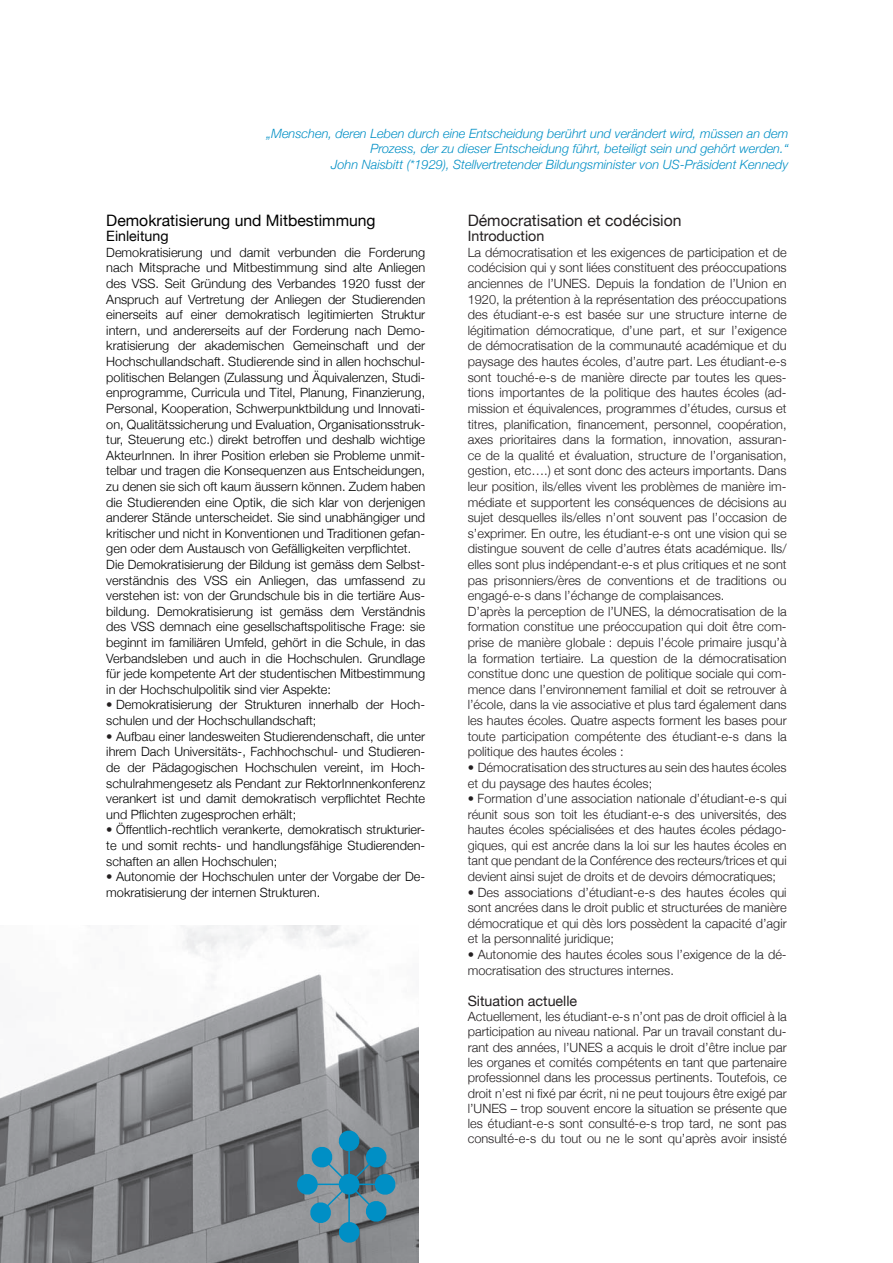
<style>
.page{position:relative;width:893px;height:1263px;background:#fff}
.page>*{position:absolute;margin:0;border:0;box-sizing:border-box;transform-origin:0 0}
.t1{font:15.75px "Helvetica Neue";color:#000}
.t2{font:15.75px "Helvetica Neue";color:#231f20}
.t3{font:14.25px "Helvetica Neue";color:#231f20}
.t4{font:14.25px "Helvetica Neue";color:#000}
.t5{font:300 12.75px/15.6px "Helvetica Neue";color:#231f20}
.t6{font:300 12.75px/15.6px "Helvetica Neue";color:#000}
.t7{font:italic 300 12.75px/15.3px "Helvetica Neue";color:#008fc5;text-align:right}
.s1{color:#231f20}
</style>
<div class="page">
<img style="left:0;top:926px;width:419px;height:337px">
<svg style="left:295px;top:1130px;width:103px;height:115px;background:#608899"></svg>
<p class="t7" style="left:266px;top:126px;width:523px">„Menschen, deren Leben durch eine Entscheidung berührt und verändert wird, müssen an dem<br>Prozess, der zu dieser Entscheidung führt, beteiligt sein und gehört werden.“<br>John Naisbitt (*1929), Stellvertretender Bildungsminister von US-Präsident Kennedy</p>
<p class="t1" style="left:106px;top:211px;width:271px">Demokratisierung und Mitbestimmung</p>
<p class="t4" style="left:106px;top:228px;width:64px">Einleitung</p>
<p class="t6" style="left:106px;top:244px;width:320px">Demokratisierung und damit verbunden die Forderung nach Mitsprache und Mitbestimmung sind alte Anliegen des VSS. Seit Gründung des Verbandes 1920 fusst der Anspruch auf Vertretung der Anliegen der Studierenden einerseits auf einer demokratisch legitimierten Struktur intern, und andererseits auf der Forderung nach Demo&shy;kratisierung der akademischen Gemeinschaft und der Hochschullandschaft. Studierende sind in allen hochschul&shy;politischen Belangen (Zulassung und Äquivalenzen, Studi&shy;enprogramme, Curricula und Titel, Planung, Finanzierung, Personal, Kooperation, Schwerpunktbildung und Innovati&shy;on, Qualitätssicherung und Evaluation, Organisationsstruk&shy;tur, Steuerung etc.) direkt betroffen und deshalb wichtige AkteurInnen. In ihrer Position erleben sie Probleme unmit&shy;telbar und tragen die Konsequenzen aus Entscheidungen, zu denen sie sich oft kaum äussern können. Zudem haben die Studierenden eine Optik, die sich klar von derjenigen anderer Stände unterscheidet. Sie sind unabhängiger und kritischer und nicht in Konventionen und Traditionen gefan&shy;gen oder dem Austausch von Gefälligkeiten verpflichtet.<br>Die Demokratisierung der Bildung ist gemäss dem Selbst&shy;verständnis des VSS ein Anliegen, das umfassend zu verstehen ist: von der Grundschule bis in die tertiäre Aus&shy;bildung. Demokratisierung ist gemäss dem Verständnis des VSS demnach eine gesellschaftspolitische Frage: sie beginnt im familiären Umfeld, gehört in die Schule, in das Verbandsleben und auch in die Hochschulen. Grundlage für jede kompetente Art der studentischen Mitbestimmung in der Hochschulpolitik sind vier Aspekte:</p>
<p class="t6" style="left:106px;top:697px;width:320px"><span class="s1">•</span> Demokratisierung der Strukturen innerhalb der Hoch&shy;schulen und der Hochschullandschaft;</p>
<p class="t6" style="left:106px;top:728px;width:320px;text-align:justify"><span class="s1">•</span> Aufbau einer landesweiten Studierendenschaft, die unter ihrem Dach Universitäts-, Fachhochschul- und Studieren&shy;de der Pädagogischen Hochschulen vereint, im Hoch&shy;schulrahmengesetz als Pendant zur RektorInnenkonferenz verankert ist und damit demokratisch verpflichtet Rechte und Pflichten zugesprochen erhält;</p>
<p class="t6" style="left:106px;top:822px;width:320px;text-align:justify"><span class="s1">•</span> Öffentlich-rechtlich verankerte, demokratisch strukturier&shy;te und somit rechts- und handlungsfähige Studierenden&shy;schaften an allen Hochschulen;</p>
<p class="t6" style="left:106px;top:868px;width:320px"><span class="s1">•</span> Autonomie der Hochschulen unter der Vorgabe der De&shy;mokratisierung der internen Strukturen.</p>
<p class="t2" style="left:468px;top:211px;width:215px">Démocratisation et codécision</p>
<p class="t3" style="left:468px;top:228px;width:78px">Introduction</p>
<p class="t5" style="left:468px;top:244px;width:320px">La démocratisation et les exigences de participation et de codécision qui y sont liées constituent des préoccupations anciennes de l’UNES. Depuis la fondation de l’Union en 1920, la prétention à la représentation des préoccupations des étudiant-e-s est basée sur une structure interne de légitimation démocratique, d’une part, et sur l’exigence de démocratisation de la communauté académique et du paysage des hautes écoles, d’autre part. Les étudiant-e-s sont touché-e-s de manière directe par toutes les ques&shy;tions importantes de la politique des hautes écoles (ad&shy;mission et équivalences, programmes d’études, cursus et titres, planification, financement, personnel, coopération, axes prioritaires dans la formation, innovation, assuran&shy;ce de la qualité et évaluation, structure de l’organisation, gestion, etc….) et sont donc des acteurs importants. Dans leur position, ils/elles vivent les problèmes de manière im&shy;médiate et supportent les conséquences de décisions au sujet desquelles ils/elles n’ont souvent pas l’occasion de s’exprimer. En outre, les étudiant-e-s ont une vision qui se distingue souvent de celle d’autres états académique. Ils/ elles sont plus indépendant-e-s et plus critiques et ne sont pas prisonniers/ères de conventions et de traditions ou engagé-e-s dans l’échange de complaisances.<br>D’après la perception de l’UNES, la démocratisation de la formation constitue une préoccupation qui doit être com&shy;prise de manière globale : depuis l’école primaire jusqu’à la formation tertiaire. La question de la démocratisation constitue donc une question de politique sociale qui com&shy;mence dans l’environnement familial et doit se retrouver à l’école, dans la vie associative et plus tard également dans les hautes écoles. Quatre aspects forment les bases pour toute participation compétente des étudiant-e-s dans la politique des hautes écoles :</p>
<p class="t5" style="left:468px;top:759px;width:320px">• Démocratisation des structures au sein des hautes écoles et du paysage des hautes écoles;</p>
<p class="t5" style="left:468px;top:790px;width:320px;text-align:justify">• Formation d’une association nationale d’étudiant-e-s qui réunit sous son toit les étudiant-e-s des universités, des hautes écoles spécialisées et des hautes écoles pédago&shy;giques, qui est ancrée dans la loi sur les hautes écoles en tant que pendant de la Conférence des recteurs/trices et qui devient ainsi sujet de droits et de devoirs démocratiques;</p>
<p class="t5" style="left:468px;top:884px;width:320px;text-align:justify">• Des associations d’étudiant-e-s des hautes écoles qui sont ancrées dans le droit public et structurées de manière démocratique et qui dès lors possèdent la capacité d’agir et la personnalité juridique;</p>
<p class="t5" style="left:468px;top:946px;width:320px">• Autonomie des hautes écoles sous l’exigence de la dé&shy;mocratisation des structures internes.</p>
<p class="t3" style="left:468px;top:992px;width:111px">Situation actuelle</p>
<p class="t5" style="left:468px;top:1008px;width:320px;text-align:justify">Actuellement, les étudiant-e-s n’ont pas de droit officiel à la participation au niveau national. Par un travail constant du&shy;rant des années, l’UNES a acquis le droit d’être inclue par les organes et comités compétents en tant que partenaire professionnel dans les processus pertinents. Toutefois, ce droit n’est ni fixé par écrit, ni ne peut toujours être exigé par l’UNES – trop souvent encore la situation se présente que les étudiant-e-s sont consulté-e-s trop tard, ne sont pas consulté-e-s du tout ou ne le sont qu’après avoir insisté</p>
</div>
